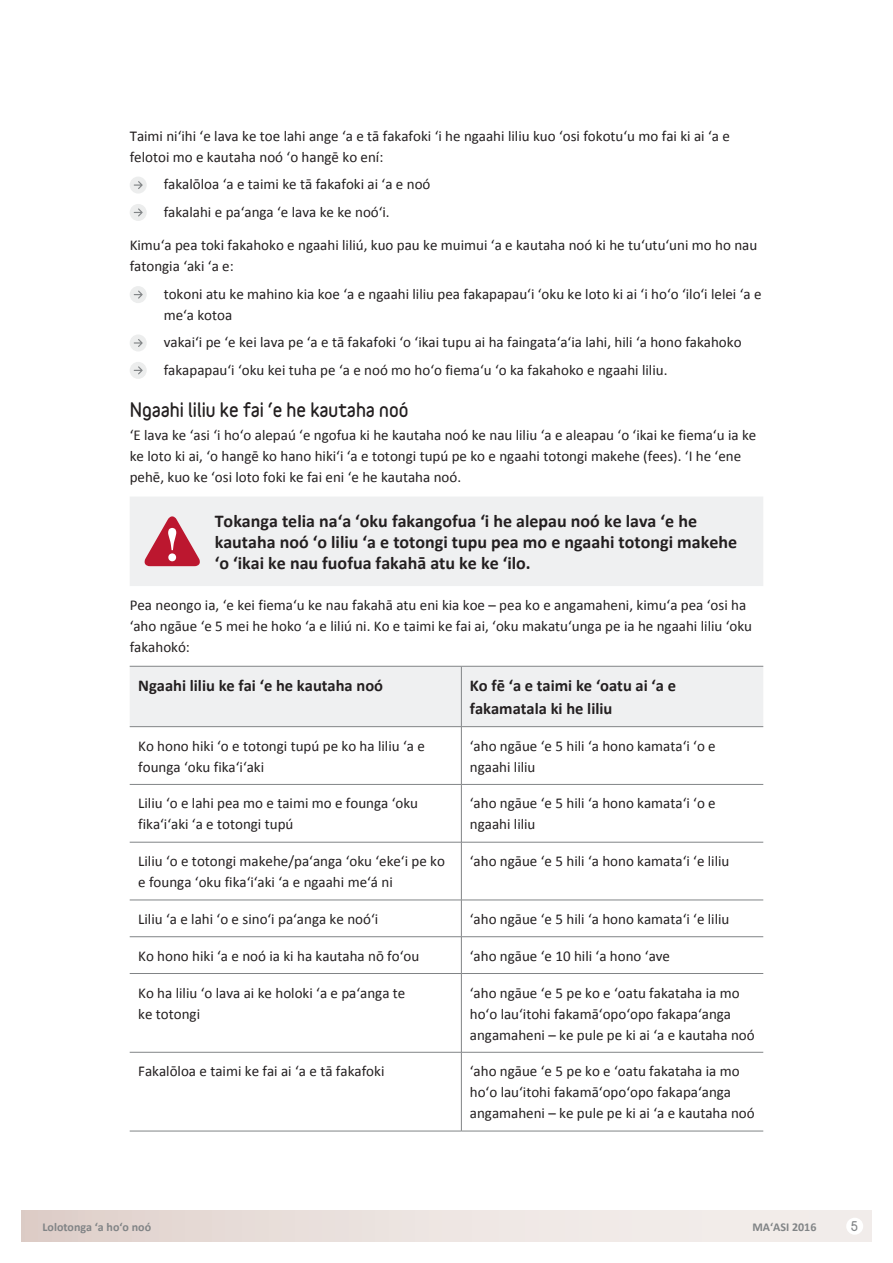
<style>
.page{position:relative;width:893px;height:1263px;background:#fff}
.page>*{position:absolute;margin:0;border:0;box-sizing:border-box;transform-origin:0 0}
.t1{font:700 18px/21px "Calibri";color:#231f20}
.t2{font:900 18px "Variable Macron";color:#231f20}
.t3{font:700 16.5px/22.5px "Calibri";color:#231f20}
.t4{font:15px/21px "Calibri";color:#231f20}
.t5{font:700 12px "Calibri";color:#818486}
.t6{font:900 12px "Variable";color:#818486}
</style>
<div class="page">
<svg style="left:21px;top:1211px;width:851px;height:31px;background:#ebe2de"></svg>
<div style="left:846px;top:1218px;width:17px;height:17px;background:#fff;border-radius:50%"></div>
<div style="left:130px;top:177px;width:17px;height:17px;background:#eceded;border-radius:50%"></div>
<svg style="left:134px;top:181px;width:9px;height:8px"></svg>
<div style="left:130px;top:204px;width:17px;height:17px;background:#eceded;border-radius:50%"></div>
<svg style="left:134px;top:208px;width:9px;height:8px"></svg>
<div style="left:130px;top:286px;width:17px;height:17px;background:#eceded;border-radius:50%"></div>
<svg style="left:134px;top:291px;width:9px;height:8px"></svg>
<div style="left:130px;top:334px;width:17px;height:17px;background:#eceded;border-radius:50%"></div>
<svg style="left:134px;top:339px;width:9px;height:8px"></svg>
<div style="left:130px;top:362px;width:17px;height:17px;background:#eceded;border-radius:50%"></div>
<svg style="left:134px;top:366px;width:9px;height:8px"></svg>
<div style="left:130px;top:497px;width:633px;height:89px;background:#eff0f1"></div>
<svg style="left:143px;top:515px;width:58px;height:51px"></svg>
<div style="left:130px;top:667px;width:633px;height:59px;background:#eff0f1"></div>
<hr style="left:130px;top:666px;width:331px;height:1px;background:#818486">
<hr style="left:461px;top:666px;width:302px;height:1px;background:#818486">
<hr style="left:461px;top:666px;width:1px;height:60px;background:#818486">
<hr style="left:130px;top:726px;width:331px;height:1px;background:#818486">
<hr style="left:461px;top:726px;width:302px;height:1px;background:#818486">
<hr style="left:461px;top:727px;width:1px;height:57px;background:#818486">
<hr style="left:130px;top:784px;width:331px;height:1px;background:#818486">
<hr style="left:461px;top:784px;width:302px;height:1px;background:#818486">
<hr style="left:461px;top:785px;width:1px;height:57px;background:#818486">
<hr style="left:130px;top:842px;width:331px;height:1px;background:#818486">
<hr style="left:461px;top:842px;width:302px;height:1px;background:#818486">
<hr style="left:461px;top:842px;width:1px;height:58px;background:#818486">
<hr style="left:130px;top:900px;width:331px;height:1px;background:#818486">
<hr style="left:461px;top:900px;width:302px;height:1px;background:#818486">
<hr style="left:461px;top:900px;width:1px;height:36px;background:#818486">
<hr style="left:130px;top:936px;width:331px;height:1px;background:#818486">
<hr style="left:461px;top:936px;width:302px;height:1px;background:#818486">
<hr style="left:461px;top:937px;width:1px;height:36px;background:#818486">
<hr style="left:130px;top:973px;width:331px;height:1px;background:#818486">
<hr style="left:461px;top:973px;width:302px;height:1px;background:#818486">
<hr style="left:461px;top:974px;width:1px;height:78px;background:#818486">
<hr style="left:130px;top:1052px;width:331px;height:1px;background:#818486">
<hr style="left:461px;top:1052px;width:302px;height:1px;background:#818486">
<hr style="left:461px;top:1052px;width:1px;height:79px;background:#818486">
<hr style="left:130px;top:1131px;width:331px;height:1px;background:#818486">
<hr style="left:461px;top:1131px;width:302px;height:1px;background:#818486">
<p class="t4" style="left:130px;top:126px;width:602px">Taimi ni‘ihi ‘e lava ke toe lahi ange ‘a e tā fakafoki ‘i he ngaahi liliu kuo ‘osi fokotu‘u mo fai ki ai ‘a e felotoi mo e kautaha noó ‘o hangē ko ení:</p>
<p class="t4" style="left:164px;top:171px;width:268px;line-height:27.5px">fakalōloa ‘a e taimi ke tā fakafoki ai ‘a e noó fakalahi e pa‘anga ‘e lava ke ke noó‘i.</p>
<p class="t4" style="left:130px;top:235px;width:629px">Kimu‘a pea toki fakahoko e ngaahi liliú, kuo pau ke muimui ‘a e kautaha noó ki he tu‘utu‘uni mo ho nau fatongia ‘aki ‘a e:</p>
<p class="t4" style="left:164px;top:283px;width:599px">tokoni atu ke mahino kia koe ‘a e ngaahi liliu pea fakapapau‘i ‘oku ke loto ki ai ‘i ho‘o ‘ilo‘i lelei ‘a e me‘a kotoa</p>
<p class="t4" style="left:164px;top:329px;width:579px;line-height:27.5px">vakai‘i pe ‘e kei lava pe ‘a e tā fakafoki ‘o ‘ikai tupu ai ha faingata‘a‘ia lahi, hili ‘a hono fakahoko fakapapau‘i ‘oku kei tuha pe ‘a e noó mo ho‘o fiema‘u ‘o ka fakahoko e ngaahi liliu.</p>
<p class="t2" style="left:130px;top:398px;width:280px">Ngaahi liliu ke fai ‘e he kautaha noó</p>
<p class="t4" style="left:130px;top:425px;width:628px">‘E lava ke ‘asi ‘i ho‘o alepaú ‘e ngofua ki he kautaha noó ke nau liliu ‘a e aleapau ‘o ‘ikai ke fiema‘u ia ke ke loto ki ai, ‘o hangē ko hano hiki‘i ‘a e totongi tupú pe ko e ngaahi totongi makehe (fees). ‘I he ‘ene pehē, kuo ke ‘osi loto foki ke fai eni ‘e he kautaha noó.</p>
<p class="t1" style="left:215px;top:510px;width:524px">Tokanga telia na‘a ‘oku fakangofua ‘i he alepau noó ke lava ‘e he kautaha noó ‘o liliu ‘a e totongi tupu pea mo e ngaahi totongi makehe ‘o ‘ikai ke nau fuofua fakahā atu ke ke ‘ilo.</p>
<p class="t4" style="left:130px;top:594px;width:624px">Pea neongo ia, ‘e kei fiema‘u ke nau fakahā atu eni kia koe – pea ko e angamaheni, kimu‘a pea ‘osi ha ‘aho ngāue ‘e 5 mei he hoko ‘a e liliú ni. Ko e taimi ke fai ai, ‘oku makatu‘unga pe ia he ngaahi liliu ‘oku fakahokó:</p>
<p class="t3" style="left:138px;top:675px;width:246px">Ngaahi liliu ke fai ‘e he kautaha noó</p>
<p class="t3" style="left:470px;top:675px;width:208px">Ko fē ‘a e taimi ke ‘oatu ai ‘a e fakamatala ki he liliu</p>
<p class="t4" style="left:138px;top:735px;width:288px">Ko hono hiki ‘o e totongi tupú pe ko ha liliu ‘a e founga ‘oku fika‘i‘aki</p>
<p class="t4" style="left:470px;top:735px;width:247px">‘aho ngāue ‘e 5 hili ‘a hono kamata‘i ‘o e ngaahi liliu</p>
<p class="t4" style="left:138px;top:793px;width:281px">Liliu ‘o e lahi pea mo e taimi mo e founga ‘oku fika‘i‘aki ‘a e totongi tupú</p>
<p class="t4" style="left:470px;top:793px;width:247px">‘aho ngāue ‘e 5 hili ‘a hono kamata‘i ‘o e ngaahi liliu</p>
<p class="t4" style="left:138px;top:851px;width:308px">Liliu ‘o e totongi makehe/pa‘anga ‘oku ‘eke‘i pe ko e founga ‘oku fika‘i‘aki ‘a e ngaahi me‘á ni</p>
<p class="t4" style="left:470px;top:851px;width:261px">‘aho ngāue ‘e 5 hili ‘a hono kamata‘i ‘e liliu</p>
<p class="t4" style="left:138px;top:908px;width:242px">Liliu ‘a e lahi ‘o e sino‘i pa‘anga ke noó‘i</p>
<p class="t4" style="left:470px;top:908px;width:261px">‘aho ngāue ‘e 5 hili ‘a hono kamata‘i ‘e liliu</p>
<p class="t4" style="left:138px;top:945px;width:283px">Ko hono hiki ‘a e noó ia ki ha kautaha nō fo‘ou</p>
<p class="t4" style="left:470px;top:945px;width:202px">‘aho ngāue ‘e 10 hili ‘a hono ‘ave</p>
<p class="t4" style="left:138px;top:982px;width:269px">Ko ha liliu ‘o lava ai ke holoki ‘a e pa‘anga te ke totongi</p>
<p class="t4" style="left:470px;top:982px;width:286px">‘aho ngāue ‘e 5 pe ko e ‘oatu fakataha ia mo ho‘o lau‘itohi fakamā‘opo‘opo fakapa‘anga angamaheni – ke pule pe ki ai ‘a e kautaha noó</p>
<p class="t4" style="left:138px;top:1061px;width:248px">Fakalōloa e taimi ke fai ai ‘a e tā fakafoki</p>
<p class="t4" style="left:470px;top:1061px;width:286px">‘aho ngāue ‘e 5 pe ko e ‘oatu fakataha ia mo ho‘o lau‘itohi fakamā‘opo‘opo fakapa‘anga angamaheni – ke pule pe ki ai ‘a e kautaha noó</p>
<p class="t5" style="left:43px;top:1219px;width:110px">Lolotonga ‘a ho‘o noó</p>
<p class="t5" style="left:752px;top:1219px;width:66px">MA‘ASI 2016</p>
<p class="t6" style="left:851px;top:1218px;width:9px">5</p>
</div>
